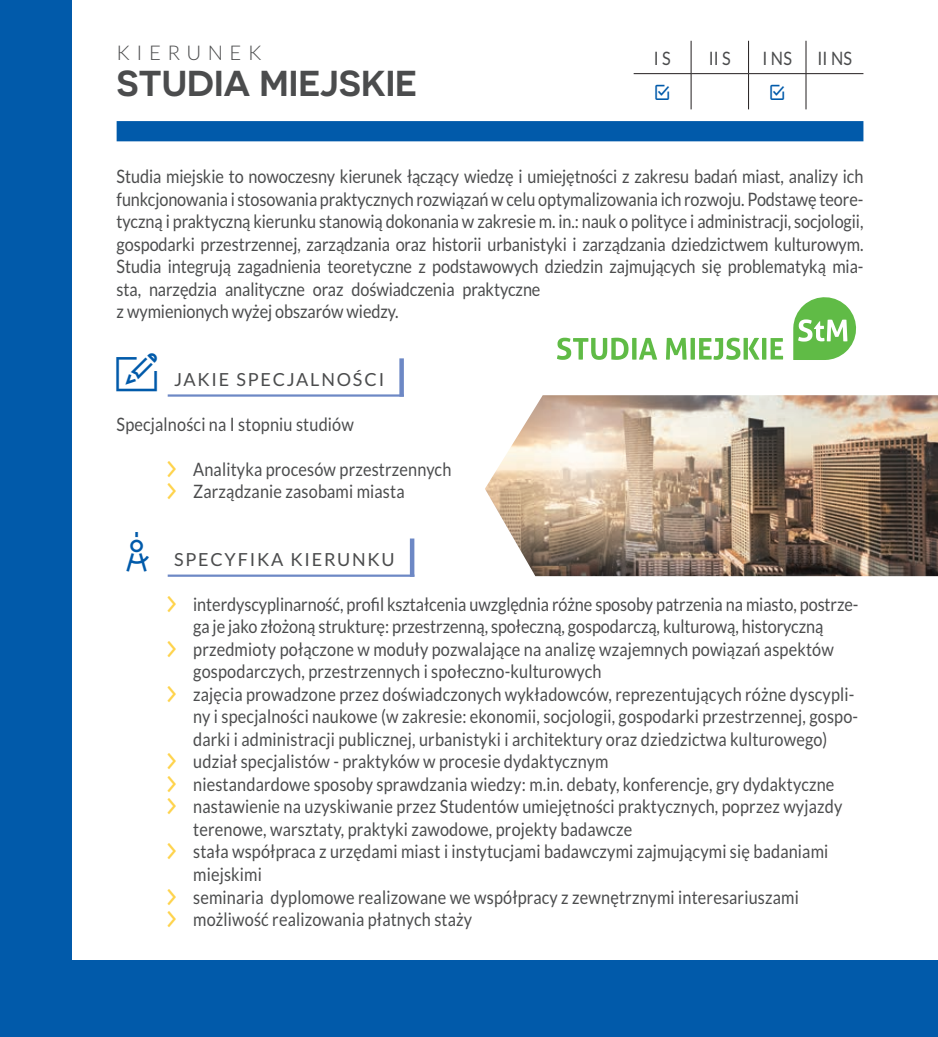
<style>
.page{position:relative;width:938px;height:1037px;background:#fff}
.page>*{position:absolute;margin:0;border:0;box-sizing:border-box;transform-origin:0 0}
._03_srodtytul-S{font:600 36px "Novecentosanswide";color:#4b4c4d}
._03_srodtytul-S-2{font:300 20.25px "Lato";letter-spacing:.32em;color:#4b4c4d}
._01-txt{font:18.45px/22.5px "Lato";letter-spacing:.01em;color:#4b4c4d;scale:.88 1}
.t1{font:18px "Lato";letter-spacing:.1em;color:#4b4c4d}
</style>
<div class="page">
<div style="left:0;top:960px;width:937px;height:76px;background:#015aaa"></div>
<div style="left:0;top:0;width:72px;height:1036px;background:#015aaa"></div>
<div style="left:117px;top:121px;width:746px;height:20px;background:#015aaa"></div>
<div style="left:399px;top:358px;width:5px;height:38px;background:#6d88c5"></div>
<hr style="left:168px;top:394px;width:236px;height:2px;background:#6d88c5">
<hr style="left:410px;top:538px;width:4px;height:38px;background:#6d88c5">
<hr style="left:168px;top:574px;width:246px;height:2px;background:#6d88c5">
<hr style="left:690px;top:41px;width:1px;height:32px;background:#231f20">
<hr style="left:748px;top:41px;width:1px;height:32px;background:#231f20">
<hr style="left:805px;top:41px;width:1px;height:32px;background:#231f20">
<hr style="left:633px;top:73px;width:58px;height:1px;background:#231f20">
<hr style="left:691px;top:73px;width:57px;height:1px;background:#231f20">
<hr style="left:690px;top:74px;width:1px;height:35px;background:#231f20">
<hr style="left:748px;top:73px;width:57px;height:1px;background:#231f20">
<hr style="left:748px;top:74px;width:1px;height:35px;background:#231f20">
<hr style="left:805px;top:73px;width:58px;height:1px;background:#231f20">
<hr style="left:805px;top:74px;width:1px;height:35px;background:#231f20">
<svg style="left:557px;top:337px;width:100px;height:23px"></svg>
<svg style="left:666px;top:337px;width:116px;height:23px"></svg>
<svg style="left:793px;top:297px;width:64px;height:63px"></svg>
<img style="left:485px;top:395px;width:452px;height:181px">
<p class="_03_srodtytul-S-2" style="left:117px;top:41px;width:146px">KIERUNEK</p>
<p class="_03_srodtytul-S" style="left:117px;top:61px;width:302px">STUDIA MIEJSKIE</p>
<p class="_01-txt" style="left:653px;top:47px;width:21px">IS</p>
<p class="_01-txt" style="left:708px;top:47px;width:27px">II S</p>
<p class="_01-txt" style="left:762px;top:47px;width:35px">INS</p>
<p class="_01-txt" style="left:817px;top:47px;width:41px">II NS</p>
<p class="_01-txt" style="left:117px;top:165px;width:849px">Studia miejskie to nowoczesny kierunek łączący wiedzę i umiejętności z zakresu badań miast, analizy ich funkcjonowania i stosowania praktycznych rozwiązań w celu optymalizowania ich rozwoju. Podstawę teore&shy;tyczną i praktyczną kierunku stanowią dokonania w zakresie m. in.: nauk o polityce i administracji, socjologii, gospodarki przestrzennej, zarządzania oraz historii urbanistyki i zarządzania dziedzictwem kulturowym.<br>Studia integrują zagadnienia teoretyczne z podstawowych dziedzin zajmujących się problematyką mia&shy;sta, narzędzia analityczne oraz doświadczenia praktyczne<br>z wymienionych wyżej obszarów wiedzy.</p>
<p class="t1" style="left:174px;top:369px;width:212px">JAKIE SPECJALNOŚCI</p>
<p class="_01-txt" style="left:117px;top:412px;width:271px">Specjalności na I stopniu studiów</p>
<p class="_01-txt" style="left:193px;top:457px;width:295px">Analityka procesów przestrzennych</p>
<p class="_01-txt" style="left:193px;top:480px;width:242px">Zarządzanie zasobami miasta</p>
<p class="t1" style="left:174px;top:549px;width:222px">SPECYFIKA KIERUNKU</p>
<p class="_01-txt" style="left:193px;top:592px;width:757px">interdyscyplinarność, profil kształcenia uwzględnia różne sposoby patrzenia na miasto, postrze&shy;ga je jako złożoną strukturę: przestrzenną, społeczną, gospodarczą, kulturową, historyczną</p>
<p class="_01-txt" style="left:193px;top:637px;width:729px">przedmioty połączone w moduły pozwalające na analizę wzajemnych powiązań aspektów gospodarczych, przestrzennych i społeczno-kulturowych</p>
<p class="_01-txt" style="left:193px;top:682px;width:757px">zajęcia prowadzone przez doświadczonych wykładowców, reprezentujących różne dyscypli&shy;ny i specjalności naukowe (w zakresie: ekonomii, socjologii, gospodarki przestrzennej, gospo&shy;darki i administracji publicznej, urbanistyki i architektury oraz dziedzictwa kulturowego)</p>
<p class="_01-txt" style="left:193px;top:750px;width:473px">udział specjalistów - praktyków w procesie dydaktycznym</p>
<p class="_01-txt" style="left:193px;top:772px;width:730px">niestandardowe sposoby sprawdzania wiedzy: m.in. debaty, konferencje, gry dydaktyczne</p>
<p class="_01-txt" style="left:193px;top:795px;width:739px">nastawienie na uzyskiwanie przez Studentów umiejętności praktycznych, poprzez wyjazdy terenowe, warsztaty, praktyki zawodowe, projekty badawcze</p>
<p class="_01-txt" style="left:193px;top:840px;width:723px">stała współpraca z urzędami miast i instytucjami badawczymi zajmującymi się badaniami miejskimi</p>
<p class="_01-txt" style="left:193px;top:885px;width:689px">seminaria dyplomowe realizowane we współpracy z zewnętrznymi interesariuszami</p>
<p class="_01-txt" style="left:193px;top:907px;width:318px">możliwość realizowania płatnych staży</p>
</div>
